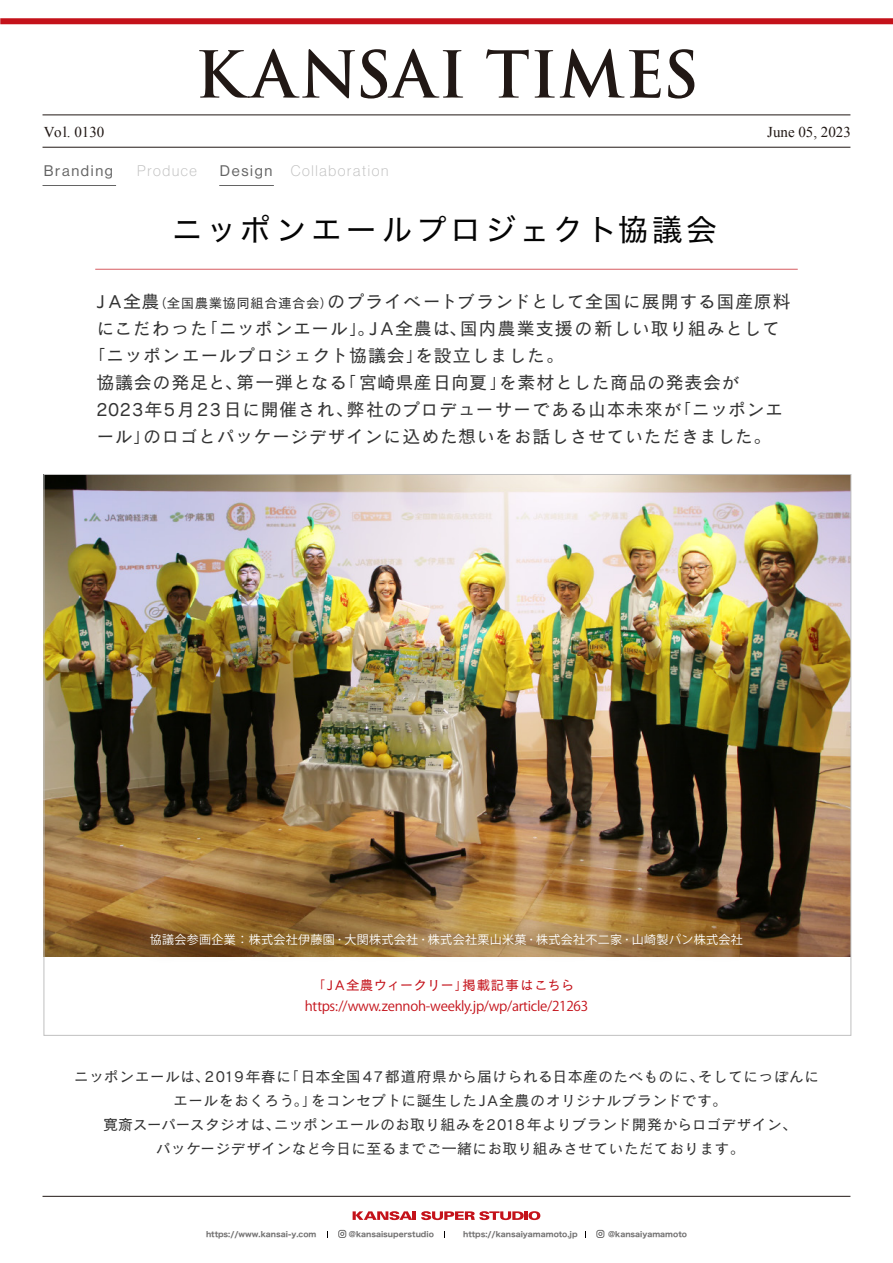
<style>
.page{position:relative;width:893px;height:1263px;background:#fff}
.page>*{position:absolute;margin:0;border:0;box-sizing:border-box;transform-origin:0 0}
.t1{font:30px "Hira Kaku Pro N W4";letter-spacing:.14em;color:#040404}
.t2{font:18px "Cezanne Pro N M";letter-spacing:.03em;color:#333}
.t3{font:15px/24px "Cezanne Pro N M";letter-spacing:.01em;color:#333;text-align:center}
.t4{font:15px "N Haas Grotesk DS Pro 35 X Lt";letter-spacing:.11em;color:#c0c0c0}
.t5{font:15px "Times New Roman";color:#211815}
.t6{font:15px "N Haas Grotesk DS Pro 55 Rg";letter-spacing:.11em;color:#646464}
.t7{font:13.5px "Koz Go Pr 6 N";letter-spacing:-.02em;color:#c4121a}
.t8{font:13.5px "Cezanne Pro N M";letter-spacing:.02em;color:#c4121a}
.t9{font:12px "Koz Go Pr 6 N";letter-spacing:.03em;color:#fff}
.t10{font:7.5px "Hiragino Sans W7";color:#727171}
.s1{font-family:"N Haas Grotesk DS Pro 55 Rg";color:#646464}
.s2{font-size:13.5px}
.s3{font-size:9px}
</style>
<div class="page">
<svg style="left:199px;top:49px;width:156px;height:49px"></svg>
<svg style="left:361px;top:49px;width:102px;height:50px"></svg>
<svg style="left:486px;top:49px;width:175px;height:49px"></svg>
<svg style="left:668px;top:49px;width:26px;height:50px"></svg>
<div style="left:0;top:18px;width:893px;height:6px;background:#c4121a"></div>
<hr style="left:43px;top:147px;width:807px;height:1px;background:#211815">
<hr style="left:43px;top:115px;width:807px;height:1px;background:#211815">
<svg style="left:353px;top:1211px;width:187px;height:9px"></svg>
<hr style="left:43px;top:1196px;width:807px;height:1px;background:#211815">
<hr style="left:219px;top:185px;width:55px;height:1px;background:#646464">
<hr style="left:43px;top:185px;width:73px;height:1px;background:#646464">
<div style="left:338px;top:1230px;width:8px;height:8px;border:1px solid #727171;border-radius:2px"></div>
<svg style="left:340px;top:1231px;width:5px;height:5px"></svg>
<div style="left:596px;top:1230px;width:8px;height:8px;border:1px solid #727171;border-radius:2px"></div>
<svg style="left:598px;top:1231px;width:5px;height:5px"></svg>
<img style="left:46px;top:476px;width:803px;height:480px">
<hr style="left:95px;top:269px;width:703px;height:1px;background:#c4121a">
<img style="left:95px;top:878px;width:702px;height:79px">
<p class="t5" style="left:44px;top:122px;width:62px">Vol. 0130</p>
<p class="t5" style="left:767px;top:122px;width:85px">June 05, 2023</p>
<p class="t6" style="left:44px;top:162px;width:71px">Branding</p>
<p class="t4" style="left:137px;top:162px;width:61px">Produce</p>
<p class="t4" style="left:220px;top:162px;width:170px"><span class="s1">Design</span> Collaboration</p>
<h1 class="t1" style="left:172px;top:203px;width:546px">ニッポンエールプロジェクト協議会</h1>
<p class="t2" style="left:96px;top:290px;width:696px">J A全農<span class="s2">（全国農業協同組合連合会）</span>のプライベートブランドとして全国に展開する国産原料</p>
<p class="t2" style="left:96px;top:317px;width:685px">にこだわった「ニッポンエール」。J A全農は、国内農業支援の新しい取り組みとして</p>
<p class="t2" style="left:87px;top:344px;width:478px">「ニッポンエールプロジェクト協議会」を設立しました。</p>
<p class="t2" style="left:96px;top:371px;width:645px">協議会の発足と、第一弾となる「宮崎県産日向夏」を素材とした商品の発表会が</p>
<p class="t2" style="left:96px;top:398px;width:688px">2023年5月23日に開催され、弊社のプロデューサーである山本未來が「ニッポンエ</p>
<p class="t2" style="left:96px;top:425px;width:676px">ール」のロゴとパッケージデザインに込めた想いをお話しさせていただきました。</p>
<p class="t9" style="left:150px;top:933px;width:594px">協議会参画企業：株式会社伊藤園<span class="s3">・</span>大関株式会社<span class="s3">・</span>株式会社栗山米菓<span class="s3">・</span>株式会社不二家<span class="s3">・</span>山崎製パン株式会社</p>
<p class="t8" style="left:312px;top:977px;width:264px">「JA全農ウィークリー」掲載記事はこちら</p>
<p class="t7" style="left:305px;top:998px;width:285px">https://www.zennoh-weekly.jp/wp/article/21263</p>
<p class="t3" style="left:74px;top:1064px;width:747px">ニッポンエールは、2019年春に「日本全国47都道府県から届けられる日本産のたべものに、そしてにっぽんにエールをおくろう。」をコンセプトに誕生したJA全農のオリジナルブランドです。<br>寛斎スーパースタジオは、ニッポンエールのお取り組みを2018年よりブランド開発からロゴデザイン、<br>パッケージデザインなど今日に至るまでご一緒にお取り組みさせていただております。</p>
<p class="t10" style="left:206px;top:1228px;width:127px">https://www.kansai-y.com　　</p>
<p class="t10" style="left:349px;top:1228px;width:86px">@kansaisuperstudio</p>
<p class="t10" style="left:463px;top:1228px;width:116px">https://kansaiyamamoto.jp</p>
<p class="t10" style="left:608px;top:1228px;width:80px">@kansaiyamamoto</p>
</div>
